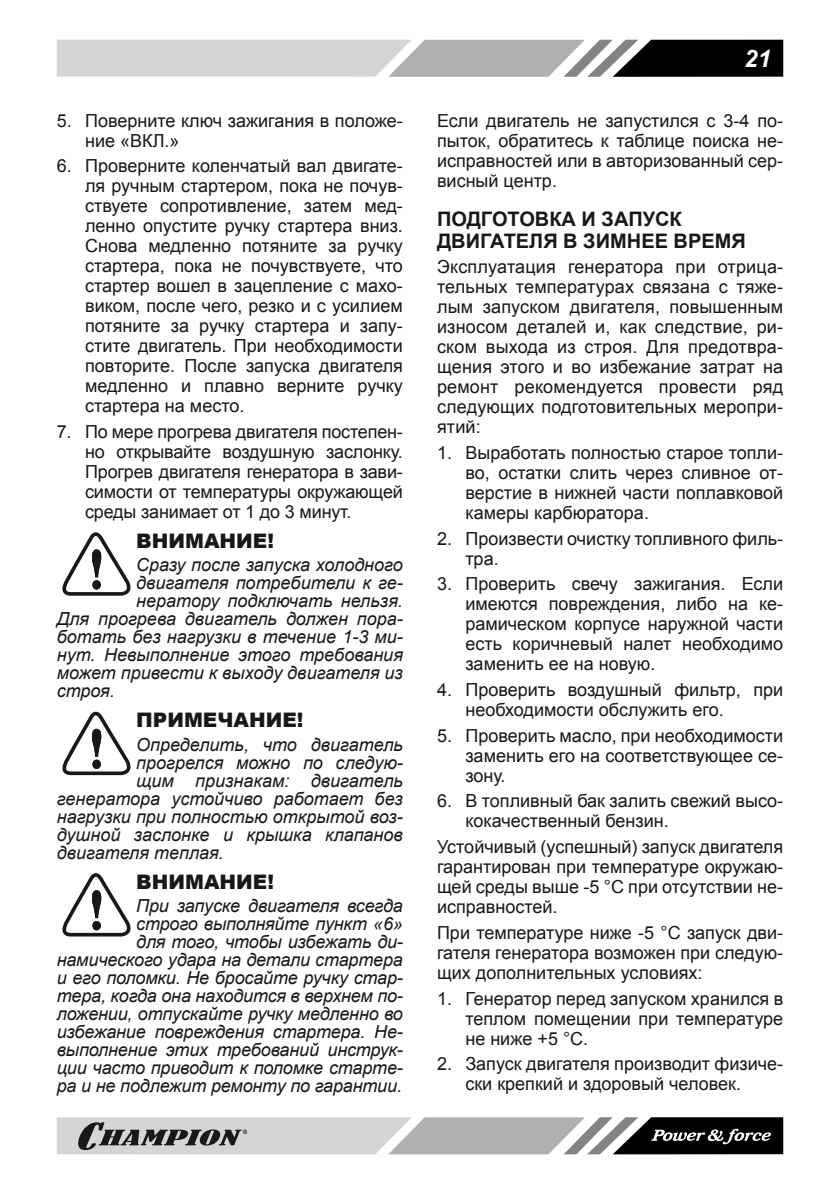
<style>
.page{position:relative;width:840px;height:1191px;background:#fff}
.page>*{position:absolute;margin:0;border:0;box-sizing:border-box;transform-origin:0 0}
.t1{font:italic 700 24px "Arial";color:#fff}
.t2{font:700 20px/22px "Arial";color:#181818}
.t3{font:900 20px "Arial";color:#181818}
.t4{font:18px/20px "Arial";color:#181818;text-align:justify}
.t5{font:italic 18px/18px "Arial";letter-spacing:-.01em;color:#181818;text-align:right}
</style>
<div class="page">
<svg style="left:57px;top:40px;width:725px;height:37px;background:#a1a1a1"></svg>
<svg style="left:57px;top:1117px;width:725px;height:37px;background:#9b9b9b"></svg>
<svg style="left:62px;top:532px;width:69px;height:63px"></svg>
<svg style="left:62px;top:711px;width:69px;height:64px"></svg>
<svg style="left:62px;top:873px;width:69px;height:63px"></svg>
<p class="t4" style="left:85px;top:110px;width:319px;text-indent:-28px">5. Поверните ключ зажигания в положе&shy;ние «ВКЛ.»</p>
<p class="t4" style="left:85px;top:156px;width:319px;text-indent:-28px">6. Проверните коленчатый вал двигате&shy;ля ручным стартером, пока не почув&shy;ствуете сопротивление, затем мед&shy;ленно опустите ручку стартера вниз.<br>Снова медленно потяните за ручку стартера, пока не почувствуете, что стартер вошел в зацепление с махо&shy;виком, после чего, резко и с усилием потяните за ручку стартера и запу&shy;стите двигатель. При необходимости повторите. После запуска двигателя медленно и плавно верните ручку стартера на место.</p>
<p class="t4" style="left:85px;top:422px;width:319px;text-indent:-28px">7. По мере прогрева двигателя постепен&shy;но открывайте воздушную заслонку.<br>Прогрев двигателя генератора в зави&shy;симости от температуры окружающей среды занимает от 1 до 3 минут.</p>
<p class="t3" style="left:136px;top:526px;width:139px">ВНИМАНИЕ!</p>
<p class="t5" style="left:136px;top:556px;width:268px">Сразу после запуска холодного</p>
<p class="t5" style="left:136px;top:574px;width:268px">двигателя потребители к ге-</p>
<p class="t5" style="left:136px;top:592px;width:268px">нератору подключать нельзя.</p>
<p class="t5" style="left:57px;top:610px;width:347px">Для прогрева двигатель должен пора-</p>
<p class="t5" style="left:57px;top:628px;width:347px">ботать без нагрузки в течение 1-3 ми-</p>
<p class="t5" style="left:57px;top:646px;width:347px">нут. Невыполнение этого требования</p>
<p class="t5" style="left:57px;top:664px;width:347px">может привести к выходу двигателя из</p>
<p class="t5" style="left:57px;top:682px;width:60px">строя.</p>
<p class="t3" style="left:136px;top:705px;width:169px">ПРИМЕЧАНИЕ!</p>
<p class="t5" style="left:136px;top:735px;width:268px">Определить, что двигатель</p>
<p class="t5" style="left:136px;top:753px;width:268px">прогрелся можно по следую-</p>
<p class="t5" style="left:136px;top:771px;width:268px">щим признакам: двигатель</p>
<p class="t5" style="left:57px;top:789px;width:347px">генератора устойчиво работает без</p>
<p class="t5" style="left:57px;top:807px;width:347px">нагрузки при полностью открытой воз-</p>
<p class="t5" style="left:57px;top:825px;width:347px">душной заслонке и крышка клапанов</p>
<p class="t5" style="left:57px;top:843px;width:168px">двигателя теплая.</p>
<p class="t3" style="left:136px;top:867px;width:139px">ВНИМАНИЕ!</p>
<p class="t5" style="left:57px;top:897px;width:347px">При запуске двигателя всегда<br>строго выполняйте пункт «6»<br>для того, чтобы избежать ди&shy;намического удара на детали стартера и его поломки. Не бросайте ручку стар&shy;тера, когда она находится в верхнем по&shy;ложении, отпускайте ручку медленно во избежание повреждения стартера. Не&shy;выполнение этих требований инструк&shy;ции часто приводит к поломке старте&shy;ра и не подлежит ремонту по гарантии.</p>
<h1 class="t1" style="left:743px;top:44px;width:28px">21</h1>
<p class="t4" style="left:437px;top:110px;width:347px">Если двигатель не запустился с 3-4 по&shy;пыток, обратитесь к таблице поиска не&shy;исправностей или в авторизованный сер&shy;висный центр.</p>
<p class="t2" style="left:437px;top:208px;width:310px">ПОДГОТОВКА И ЗАПУСК<br>ДВИГАТЕЛЯ В ЗИМНЕЕ ВРЕМЯ</p>
<p class="t4" style="left:437px;top:257px;width:347px">Эксплуатация генератора при отрица&shy;тельных температурах связана с тяже&shy;лым запуском двигателя, повышенным износом деталей и, как следствие, ри&shy;ском выхода из строя. Для предотвра&shy;щения этого и во избежание затрат на ремонт рекомендуется провести ряд следующих подготовительных меропри&shy;ятий:</p>
<p class="t4" style="left:465px;top:443px;width:319px;text-indent:-28px">1. Выработать полностью старое топли&shy;во, остатки слить через сливное от&shy;верстие в нижней части поплавковой камеры карбюратора.</p>
<p class="t4" style="left:465px;top:528px;width:319px;text-indent:-28px">2. Произвести очистку топливного филь&shy;тра.</p>
<p class="t4" style="left:465px;top:574px;width:319px;text-indent:-28px">3. Проверить свечу зажигания. Если имеются повреждения, либо на ке&shy;рамическом корпусе наружной части есть коричневый налет необходимо заменить ее на новую.</p>
<p class="t4" style="left:465px;top:680px;width:319px;text-indent:-28px">4. Проверить воздушный фильтр, при необходимости обслужить его.</p>
<p class="t4" style="left:465px;top:725px;width:319px;text-indent:-28px">5. Проверить масло, при необходимости заменить его на соответствующее се&shy;зону.</p>
<p class="t4" style="left:465px;top:791px;width:319px;text-indent:-28px">6. В топливный бак залить свежий высо&shy;кокачественный бензин.</p>
<p class="t4" style="left:437px;top:837px;width:347px">Устойчивый (успешный) запуск двигателя гарантирован при температуре окружаю&shy;щей среды выше -5 °С при отсутствии не&shy;исправностей.</p>
<p class="t4" style="left:437px;top:922px;width:347px">При температуре ниже -5 °С запуск дви&shy;гателя генератора возможен при следую&shy;щих дополнительных условиях:</p>
<p class="t4" style="left:465px;top:988px;width:319px;text-indent:-28px">1. Генератор перед запуском хранился в теплом помещении при температуре не ниже +5 °С.</p>
<p class="t4" style="left:465px;top:1054px;width:319px;text-indent:-28px">2. Запуск двигателя производит физиче&shy;ски крепкий и здоровый человек.</p>
</div>
